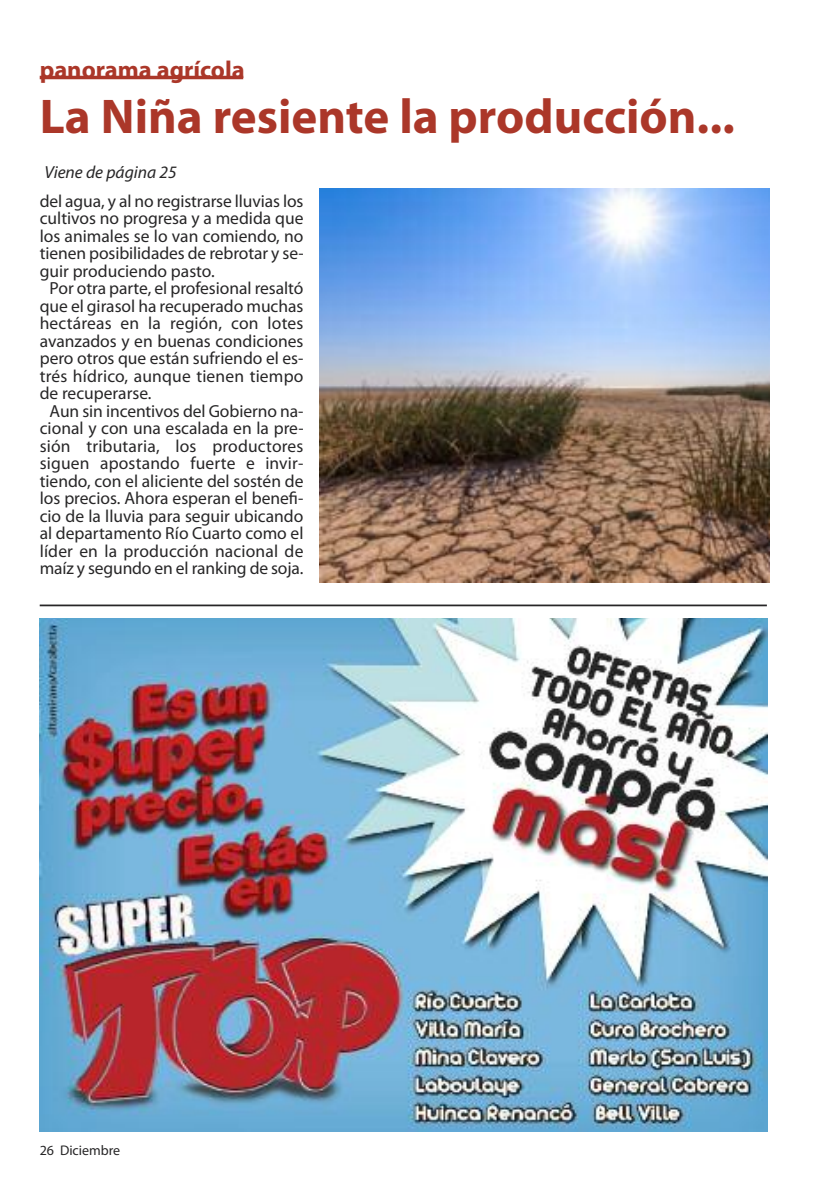
<style>
.page{position:relative;width:819px;height:1191px;background:#fff}
.page>*{position:absolute;margin:0;border:0;box-sizing:border-box;transform-origin:0 0}
.t1{font:700 49px "Myriad Pro";color:#ab3729}
.t2{font:700 24.5px "Myriad Pro";color:#ab3729}
.t3{font:17.5px "Myriad Pro";color:#272627}
.t4{font:italic 17.5px "Myriad Pro";color:#272627}
.t5{font:14px "Myriad Pro";color:#272627}
</style>
<div class="page">
<img style="left:40px;top:618px;width:727px;height:513px">
<hr style="left:40px;top:604px;width:726px;height:2px;background:#272627">
<hr style="left:40px;top:76px;width:203px;height:3px;background:#ab3729">
<img style="left:319px;top:189px;width:450px;height:394px">
<h2 class="t2" style="left:40px;top:60px;width:206px">panorama agrícola</h2>
<h1 class="t1" style="left:40px;top:99px;width:696px">La Niña resiente la producción...</h1>
<p class="t4" style="left:44px;top:165px;width:134px">Viene de página 25</p>
<p class="t3" style="left:40px;top:194px;width:265px">del agua, y al no registrarse lluvias los</p>
<p class="t3" style="left:40px;top:212px;width:265px">cultivos no progresa y a medida que</p>
<p class="t3" style="left:40px;top:229px;width:265px">los animales se lo van comiendo, no</p>
<p class="t3" style="left:40px;top:247px;width:266px">tienen posibilidades de rebrotar y se-</p>
<p class="t3" style="left:40px;top:264px;width:176px">guir produciendo pasto.</p>
<p class="t3" style="left:50px;top:282px;width:255px">Por otra parte, el profesional resaltó</p>
<p class="t3" style="left:40px;top:299px;width:265px">que el girasol ha recuperado muchas</p>
<p class="t3" style="left:40px;top:317px;width:265px">hectáreas en la región, con lotes</p>
<p class="t3" style="left:40px;top:334px;width:265px">avanzados y en buenas condiciones</p>
<p class="t3" style="left:40px;top:352px;width:265px">pero otros que están sufriendo el es-</p>
<p class="t3" style="left:40px;top:369px;width:265px">trés hídrico, aunque tienen tiempo</p>
<p class="t3" style="left:40px;top:387px;width:113px">de recuperarse.</p>
<p class="t3" style="left:50px;top:404px;width:255px">Aun sin incentivos del Gobierno na-</p>
<p class="t3" style="left:40px;top:422px;width:266px">cional y con una escalada en la pre-</p>
<p class="t3" style="left:40px;top:439px;width:265px">sión tributaria, los productores</p>
<p class="t3" style="left:40px;top:457px;width:265px">siguen apostando fuerte e invir-</p>
<p class="t3" style="left:40px;top:474px;width:265px">tiendo, con el aliciente del sostén de</p>
<p class="t3" style="left:40px;top:492px;width:265px">los precios. Ahora esperan el benefi-</p>
<p class="t3" style="left:40px;top:509px;width:265px">cio de la lluvia para seguir ubicando</p>
<p class="t3" style="left:40px;top:527px;width:265px">al departamento Río Cuarto como el</p>
<p class="t3" style="left:40px;top:544px;width:265px">líder en la producción nacional de</p>
<p class="t3" style="left:40px;top:562px;width:265px">maíz y segundo en el ranking de soja.</p>
<p class="t5" style="left:40px;top:1145px;width:82px">26 Diciembre</p>
</div>
